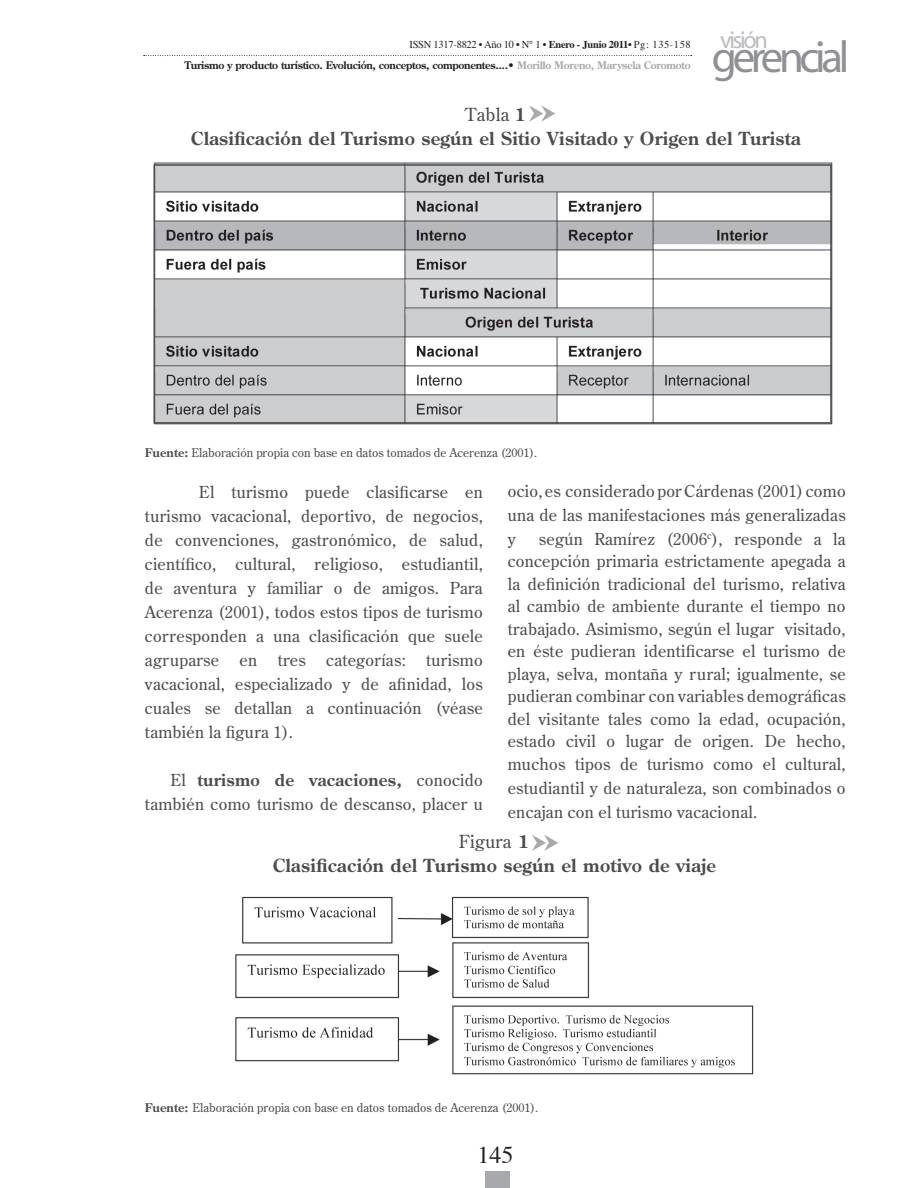
<style>
.page{position:relative;width:918px;height:1188px;background:#fff}
.page>*{position:absolute;margin:0;border:0;box-sizing:border-box;transform-origin:0 0}
.t1{font:44.85px "Myriad";letter-spacing:-.095em;color:#8f9194}
.t2{font:24.3px "Myriad";letter-spacing:-.095em;color:#bcbdc0}
.t3{font:24px "Times";color:#231f20}
.t4{font:700 18px/24px "Century Old Style Std";letter-spacing:.015em;color:#4b4c4d;text-align:center}
.t5{font:16.5px/24px "Century Old Style Std";letter-spacing:.015em;color:#4b4c4d;text-align:justify}
.t6{font:12px "Century Old Style Std";color:#4b4c4d}
.t7{font:700 10.5px "Century Old Style Std";letter-spacing:-.03em;color:#231f20}
.t8{font:10.5px "Times";letter-spacing:-.025em;color:#231f20}
.s1{font-weight:700}
.s2{color:#a8a9ad}
.s3{font-weight:400}
</style>
<div class="page">
<svg style="left:144px;top:55px;width:548px;height:1px"></svg>
<div style="left:485px;top:1171px;width:25px;height:17px;background:#a8a9ad"></div>
<img style="left:154px;top:162px;width:679px;height:263px">
<div style="left:153px;top:164px;width:679px;height:260px;border:2px solid #4b4c4d"></div>
<img style="left:235px;top:896px;width:519px;height:179px">
<svg style="left:529px;top:105px;width:26px;height:17px"></svg>
<svg style="left:532px;top:835px;width:26px;height:16px"></svg>
<p class="t8" style="left:409px;top:35px;width:283px">ISSN 1317-8822 • Año 10 • N° 1 • <span class="s1">Enero - Junio 2011</span>• Pg: 135-158</p>
<p class="t7" style="left:185px;top:59px;width:508px">Turismo y producto turístico. Evolución, conceptos, componentes....• <span class="s2">Morillo Moreno, Marysela Coromoto</span></p>
<h2 class="t2" style="left:720px;top:28px;width:49px">visión</h2>
<h1 class="t1" style="left:712px;top:35px;width:139px">gerencial</h1>
<p class="t4" style="left:191px;top:102px;width:612px"><span class="s3">Tabla</span> 1<br>Clasificación del Turismo según el Sitio Visitado y Origen del Turista</p>
<p class="t6" style="left:145px;top:445px;width:394px"><span class="s1">Fuente:</span> Elaboración propia con base en datos tomados de Acerenza (2001).</p>
<p class="t5" style="left:145px;top:480px;width:339px;text-indent:54px">El turismo puede clasificarse en turismo vacacional, deportivo, de negocios, de convenciones, gastronómico, de salud, científico, cultural, religioso, estudiantil, de aventura y familiar o de amigos. Para Acerenza (2001), todos estos tipos de turismo corresponden a una clasificación que suele agruparse en tres categorías: turismo vacacional, especializado y de afinidad, los cuales se detallan a continuación (véase también la figura 1).</p>
<p class="t5" style="left:145px;top:768px;width:339px;text-align:right">El <span class="s1">turismo de vacaciones,</span> conocido también como turismo de descanso, placer u</p>
<p class="t5" style="left:508px;top:478px;width:339px">ocio, es considerado por Cárdenas (2001) como una de las manifestaciones más generalizadas y</p>
<p class="t5" style="left:508px;top:527px;width:339px;line-height:22.5px;text-indent:31px">según Ramírez (2006<sup>c</sup>), responde a la concepción primaria estrictamente apegada a la definición tradicional del turismo, relativa al cambio de ambiente durante el tiempo no trabajado. Asimismo, según el lugar visitado, en éste pudieran identificarse el turismo de playa, selva, montaña y rural; igualmente, se pudieran combinar con variables demográficas del visitante tales como la edad, ocupación, estado civil o lugar de origen. De hecho, muchos tipos de turismo como el cultural,</p>
<p class="t5" style="left:508px;top:775px;width:339px">estudiantil y de naturaleza, son combinados o encajan con el turismo vacacional.</p>
<p class="t4" style="left:273px;top:830px;width:445px"><span class="s3">Figura</span> 1<br>Clasificación del Turismo según el motivo de viaje</p>
<p class="t6" style="left:145px;top:1100px;width:395px"><span class="s1">Fuente:</span> Elaboración propia con base en datos tomados de Acerenza (2001).</p>
<h3 class="t3" style="left:477px;top:1132px;width:37px">145</h3>
</div>
